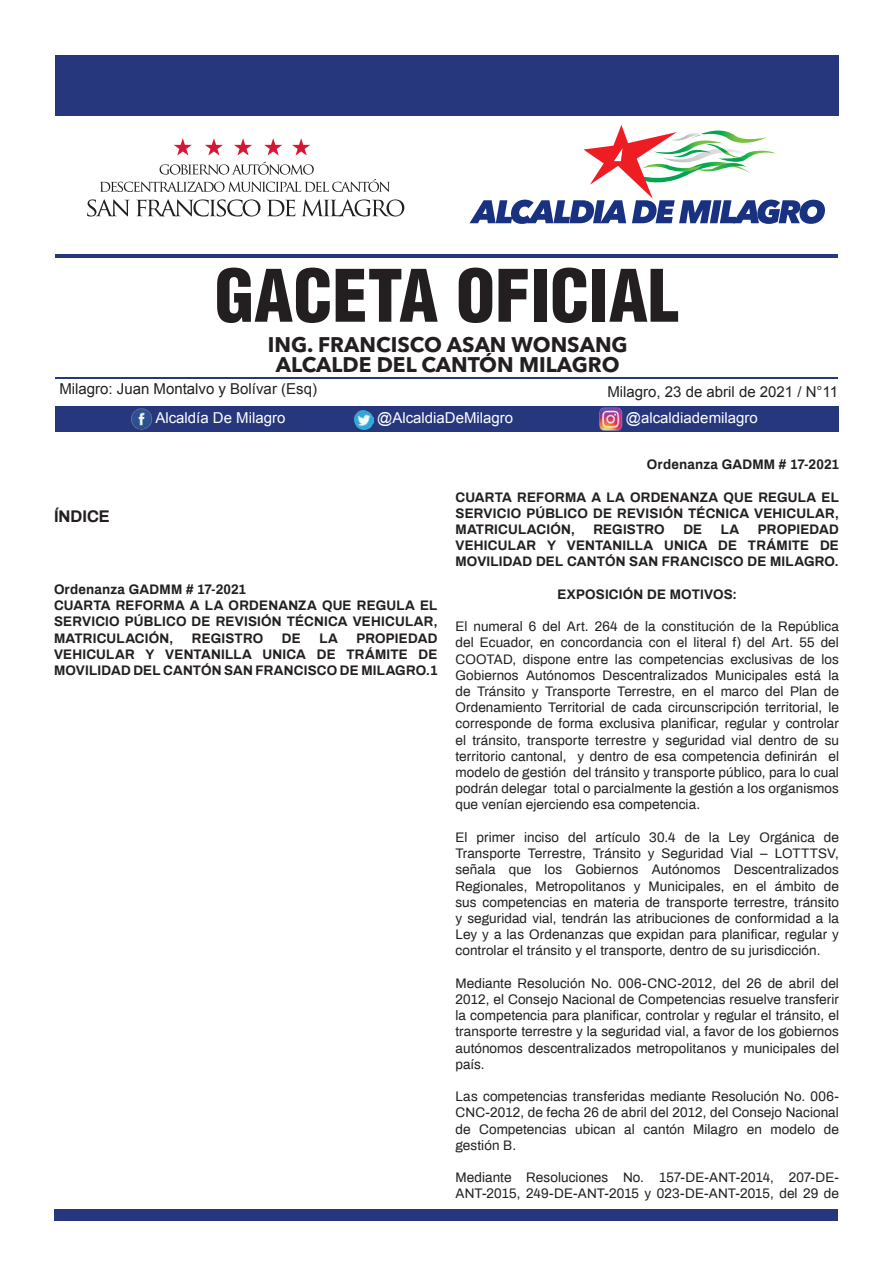
<style>
.page{position:relative;width:893px;height:1263px;background:#fff}
.page>*{position:absolute;margin:0;border:0;box-sizing:border-box;transform-origin:0 0}
.t1{font:900 condensed 70.5px "Helvetica";color:#231f20}
.t2{font:700 21px/19.5px "Avenir Next LT Pro";color:#231f20;text-align:center}
.t3{font:700 16.5px "Archivo";color:#231f20}
.t4{font:15px "Arial";color:#231f20}
.t5{font:15px "Arial";color:#fff}
.t6{font:13.5px/16.2px "Archivo";letter-spacing:.005em;color:#231f20;text-align:justify}
.t7{font:700 13.5px/16.2px "Archivo";letter-spacing:.015em;color:#231f20;text-align:justify}
</style>
<div class="page">
<div style="left:55px;top:55px;width:783px;height:60px;background:#27377e"></div>
<div style="left:55px;top:406px;width:783px;height:26px;background:#27377e"></div>
<div style="left:54px;top:1209px;width:783px;height:12px;background:#27377e"></div>
<svg style="left:174px;top:138px;width:18px;height:18px"></svg>
<svg style="left:205px;top:138px;width:18px;height:18px"></svg>
<svg style="left:234px;top:138px;width:18px;height:18px"></svg>
<svg style="left:264px;top:138px;width:18px;height:18px"></svg>
<svg style="left:292px;top:138px;width:18px;height:18px"></svg>
<svg style="left:100px;top:162px;width:290px;height:30px"></svg>
<svg style="left:87px;top:199px;width:43px;height:17px"></svg>
<svg style="left:136px;top:199px;width:124px;height:17px"></svg>
<svg style="left:267px;top:200px;width:28px;height:16px"></svg>
<svg style="left:301px;top:199px;width:103px;height:17px"></svg>
<svg style="left:469px;top:125px;width:356px;height:99px"></svg>
<hr style="left:55px;top:254px;width:782px;height:4px;background:#27377e">
<hr style="left:56px;top:377px;width:782px;height:1px;background:#27377e">
<img style="left:131px;top:408px;width:21px;height:22px">
<img style="left:599px;top:408px;width:24px;height:22px">
<img style="left:354px;top:411px;width:19px;height:19px">
<h1 class="t1" style="left:215px;top:251px;width:466px">GACETA OFICIAL</h1>
<h2 class="t2" style="left:268px;top:335px;width:361px">ING. FRANCISCO ASAN WONSANG<br>ALCALDE DEL CANTÓN MILAGRO</h2>
<p class="t4" style="left:59px;top:379px;width:259px">Milagro: Juan Montalvo y Bolívar (Esq)</p>
<p class="t4" style="left:607px;top:381px;width:232px">Milagro, 23 de abril de 2021 / N°11</p>
<p class="t5" style="left:155px;top:408px;width:132px">Alcaldía De Milagro</p>
<p class="t5" style="left:377px;top:408px;width:138px">@AlcaldiaDeMilagro</p>
<p class="t5" style="left:626px;top:408px;width:133px">@alcaldiademilagro</p>
<p class="t3" style="left:54px;top:505px;width:57px">ÍNDICE</p>
<p class="t7" style="left:54px;top:581px;width:385px;text-align:left">Ordenanza GADMM # 17-2021<br>CUARTA REFORMA A LA ORDENANZA QUE REGULA EL SERVICIO PÚBLICO DE REVISIÓN TÉCNICA VEHICULAR, MATRICULACIÓN,</p>
<p class="t7" style="left:54px;top:630px;width:385px;text-indent:302px">PROPIEDAD VEHICULAR Y VENTANILLA UNICA DE TRÁMITE DE MOVILIDAD DEL CANTÓN SAN FRANCISCO DE MILAGRO.1</p>
<p class="t7" style="left:192px;top:630px;width:73px">REGISTRO</p>
<p class="t7" style="left:282px;top:630px;width:20px">DE</p>
<p class="t7" style="left:319px;top:630px;width:20px">LA</p>
<p class="t7" style="left:647px;top:456px;width:194px">Ordenanza GADMM # 17-2021</p>
<p class="t7" style="left:455px;top:489px;width:385px">CUARTA REFORMA A LA ORDENANZA QUE REGULA EL SERVICIO PÚBLICO DE REVISIÓN TÉCNICA VEHICULAR, MATRICULACIÓN,</p>
<p class="t7" style="left:455px;top:521px;width:385px;text-indent:302px">PROPIEDAD VEHICULAR Y VENTANILLA UNICA DE TRÁMITE DE MOVILIDAD DEL CANTÓN SAN FRANCISCO DE MILAGRO.</p>
<p class="t7" style="left:557px;top:586px;width:181px">EXPOSICIÓN DE MOTIVOS:</p>
<p class="t6" style="left:455px;top:618px;width:385px">El numeral 6 del Art. 264 de la constitución de la República del Ecuador, en concordancia con el literal f) del Art. 55 del COOTAD, dispone entre las competencias exclusivas de los Gobiernos Autónomos Descentralizados Municipales está la de Tránsito y Transporte Terrestre, en el marco del Plan de Ordenamiento Territorial de cada circunscripción territorial, le corresponde de forma exclusiva planificar, regular y controlar el tránsito, transporte terrestre y seguridad vial dentro de su territorio cantonal, y dentro de esa competencia definirán el modelo de gestión del tránsito y transporte público, para lo cual podrán delegar total o parcialmente la gestión a los organismos que venían ejerciendo esa competencia.</p>
<p class="t6" style="left:455px;top:828px;width:385px">El primer inciso del artículo 30.4 de la Ley Orgánica de Transporte Terrestre, Tránsito y Seguridad Vial – LOTTTSV, señala que los Gobiernos Autónomos Descentralizados Regionales, Metropolitanos y Municipales, en el ámbito de sus competencias en materia de transporte terrestre, tránsito y seguridad vial, tendrán las atribuciones de conformidad a la Ley y a las Ordenanzas que expidan para planificar, regular y controlar el tránsito y el transporte, dentro de su jurisdicción.</p>
<p class="t6" style="left:455px;top:974px;width:385px">Mediante Resolución No. 006-CNC-2012, del 26 de abril del 2012, el Consejo Nacional de Competencias resuelve transferir la competencia para planificar, controlar y regular el tránsito, el transporte terrestre y la seguridad vial, a favor de los gobiernos autónomos descentralizados metropolitanos y municipales del país.</p>
<p class="t6" style="left:455px;top:1088px;width:385px">Las competencias transferidas mediante Resolución No. 006- CNC-2012, de fecha 26 de abril del 2012, del Consejo Nacional de Competencias ubican al cantón Milagro en modelo de gestión B.</p>
<p class="t6" style="left:455px;top:1169px;width:385px">Mediante Resoluciones No. 157-DE-ANT-2014, 207-DE-<br>ANT-2015, 249-DE-ANT-2015 y 023-DE-ANT-2015, del 29 de</p>
<p class="t7" style="left:593px;top:521px;width:73px">REGISTRO</p>
<p class="t7" style="left:683px;top:521px;width:20px">DE</p>
<p class="t7" style="left:721px;top:521px;width:20px">LA</p>
</div>
